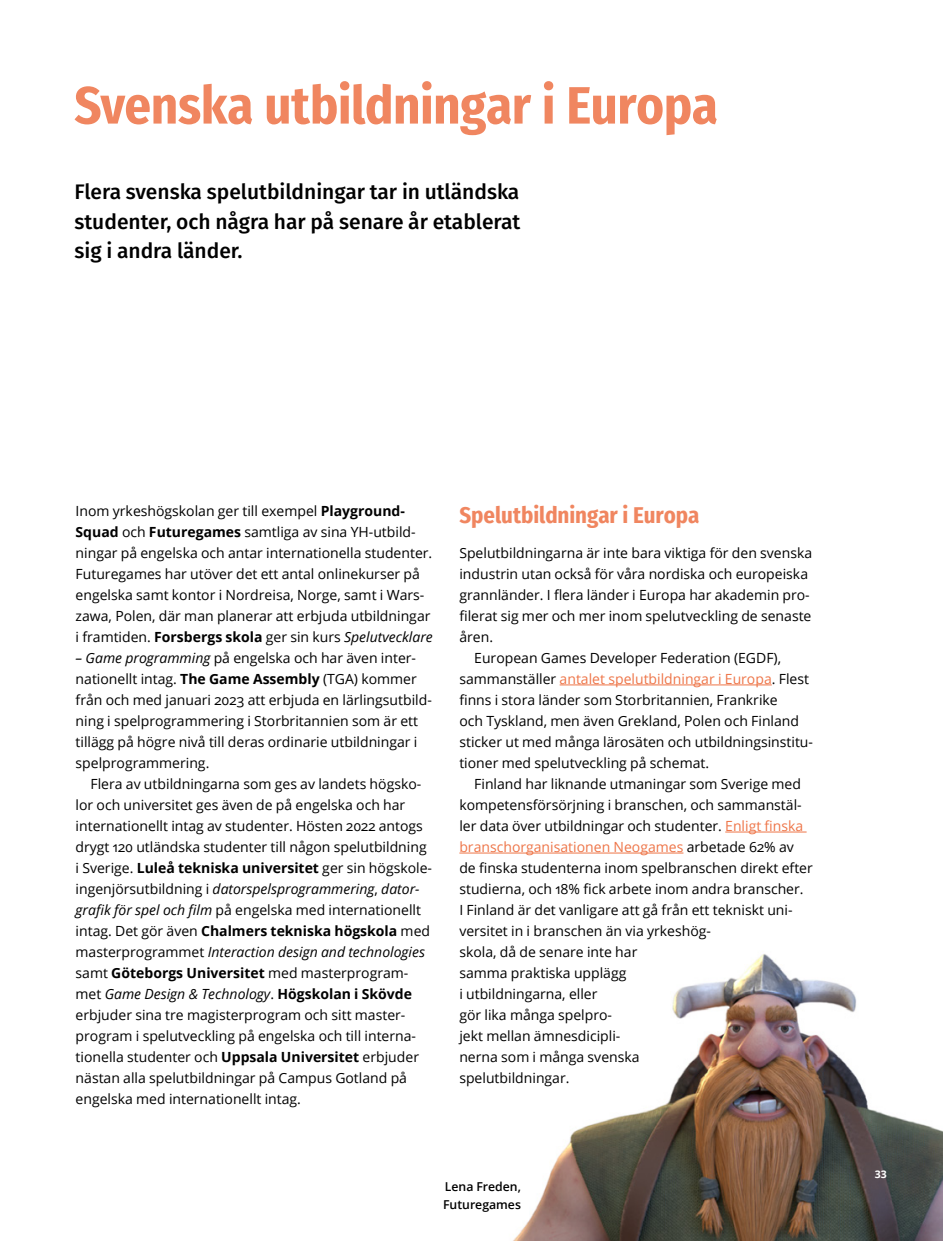
<style>
.page{position:relative;width:943px;height:1241px;background:#fff}
.page>*{position:absolute;margin:0;border:0;box-sizing:border-box;transform-origin:0 0}
.t1{font:700 52.5px "Fira Sans Condensed";letter-spacing:-.005em;color:#f08660}
.t2{font:700 22.75px "Fira Sans Condensed";color:#f08660}
.t3{font:500 21px/29.4px "Fira Sans";color:#000;text-align:justify}
.t4{font:14px/21px "Open Sans";color:#000}
.t5{font:14px "Open Sans";color:#ee7548}
.t6{font:600 12.25px/17.2px "Open Sans";color:#000}
.t7{font:700 10.5px "Open Sans";color:#fff}
.s1{font-weight:700}
.s2{font-style:italic}
.s3{color:#000}
.s4{color:#ee7548}
</style>
<div class="page">
<img style="left:514px;top:954px;width:429px;height:286px">
<hr style="left:559px;top:684px;width:212px;height:1px;background:#ee7548">
<hr style="left:725px;top:831px;width:81px;height:1px;background:#ee7548">
<hr style="left:459px;top:852px;width:224px;height:1px;background:#ee7548">
<h1 class="t1" style="left:74px;top:61px;width:645px">Svenska utbildningar i Europa</h1>
<h3 class="t3" style="left:74px;top:176px;width:447px">Flera svenska spelutbildningar tar in utländska studenter, och några har på senare år etablerat sig i andra länder.</h3>
<p class="t4" style="left:76px;top:499px;width:358px">Inom yrkeshögskolan ger till exempel <span class="s1">Playground-Squad</span> och <span class="s1">Futuregames</span> samtliga av sina YH-utbild&shy;ningar på engelska och antar internationella studenter.<br>Futuregames har utöver det ett antal onlinekurser på engelska samt kontor i Nordreisa, Norge, samt i Wars&shy;zawa, Polen, där man planerar att erbjuda utbildningar i framtiden. <span class="s1">Forsbergs skola</span> ger sin kurs <span class="s2">Spelutvecklare</span></p>
<p class="t4" style="left:76px;top:646px;width:358px"><span class="s2">– Game programming</span> på engelska och har även inter&shy;nationellt intag. <span class="s1">The Game Assembly</span> (TGA) kommer från och med januari 2023 att erbjuda en lärlingsutbild&shy;ning i spelprogrammering i Storbritannien som är ett tillägg på högre nivå till deras ordinarie utbildningar i spelprogrammering.</p>
<p class="t4" style="left:76px;top:772px;width:357px;text-indent:15px">Flera av utbildningarna som ges av landets högsko&shy;lor och universitet ges även de på engelska och har internationellt intag av studenter. Hösten 2022 antogs drygt 120 utländska studenter till någon spelutbildning i Sverige. <span class="s1">Luleå tekniska universitet</span> ger sin högskole&shy;ingenjörsutbildning i <span class="s2">datorspelsprogrammering</span>, <span class="s2">dator&shy;grafik för spel och film</span> på engelska med internationellt intag. Det gör även <span class="s1">Chalmers tekniska högskola</span> med masterprogrammet <span class="s2">Interaction design and technologies </span>samt <span class="s1">Göteborgs Universitet</span> med masterprogram&shy;met <span class="s2">Game Design &amp; Technology</span>. <span class="s1">Högskolan i Skövde </span>erbjuder sina tre magisterprogram och sitt master&shy;program i spelutveckling på engelska och till interna&shy;tionella studenter och <span class="s1">Uppsala Universitet</span> erbjuder nästan alla spelutbildningar på Campus Gotland på engelska med internationellt intag.</p>
<h2 class="t2" style="left:459px;top:495px;width:241px">Spelutbildningar i Europa</h2>
<p class="t4" style="left:459px;top:541px;width:354px">Spelutbildningarna är inte bara viktiga för den svenska</p>
<p class="t4" style="left:459px;top:562px;width:350px">industrin utan också för våra nordiska och europeiska</p>
<p class="t4" style="left:459px;top:583px;width:352px">grannländer. I flera länder i Europa har akademin pro-</p>
<p class="t4" style="left:459px;top:604px;width:353px">filerat sig mer och mer inom spelutveckling de senaste</p>
<p class="t4" style="left:459px;top:625px;width:35px">åren.</p>
<p class="t4" style="left:474px;top:646px;width:308px">European Games Developer Federation (EGDF),</p>
<p class="t5" style="left:459px;top:669px;width:351px"><span class="s3">sammanställer</span> antalet spelutbildningar i Europa<span class="s3">. Flest</span></p>
<p class="t4" style="left:459px;top:688px;width:320px">finns i stora länder som Storbritannien, Frankrike</p>
<p class="t4" style="left:459px;top:709px;width:341px">och Tyskland, men även Grekland, Polen och Finland</p>
<p class="t4" style="left:459px;top:730px;width:355px">sticker ut med många lärosäten och utbildningsinstitu-</p>
<p class="t4" style="left:459px;top:751px;width:251px">tioner med spelutveckling på schemat.</p>
<p class="t4" style="left:474px;top:772px;width:328px">Finland har liknande utmaningar som Sverige med</p>
<p class="t4" style="left:459px;top:793px;width:344px">kompetensförsörjning i branschen, och sammanstäl-</p>
<p class="t4" style="left:459px;top:814px;width:345px">ler data över utbildningar och studenter. <span class="s4">Enligt finska</span></p>
<p class="t5" style="left:459px;top:837px;width:336px">branschorganisationen Neogames <span class="s3">arbetade 62% av</span></p>
<p class="t4" style="left:459px;top:856px;width:355px">de finska studenterna inom spelbranschen direkt efter</p>
<p class="t4" style="left:459px;top:877px;width:346px">studierna, och 18% fick arbete inom andra branscher.</p>
<p class="t4" style="left:459px;top:898px;width:335px">I Finland är det vanligare att gå från ett tekniskt uni-</p>
<p class="t4" style="left:459px;top:919px;width:253px">versitet in i branschen än via yrkeshög-</p>
<p class="t4" style="left:459px;top:940px;width:179px">skola, då de senare inte har</p>
<p class="t4" style="left:459px;top:961px;width:168px">samma praktiska upplägg</p>
<p class="t4" style="left:459px;top:982px;width:140px">i utbildningarna, eller</p>
<p class="t4" style="left:459px;top:1003px;width:154px">gör lika många spelpro-</p>
<p class="t4" style="left:459px;top:1024px;width:162px">jekt mellan ämnesdicipli-</p>
<p class="t4" style="left:459px;top:1045px;width:182px">nerna som i många svenska</p>
<p class="t4" style="left:459px;top:1066px;width:112px">spelutbildningar.</p>
<p class="t6" style="left:443px;top:1177px;width:79px">Lena Freden,<br>Futuregames</p>
<p class="t7" style="left:875px;top:1166px;width:13px">33</p>
</div>
